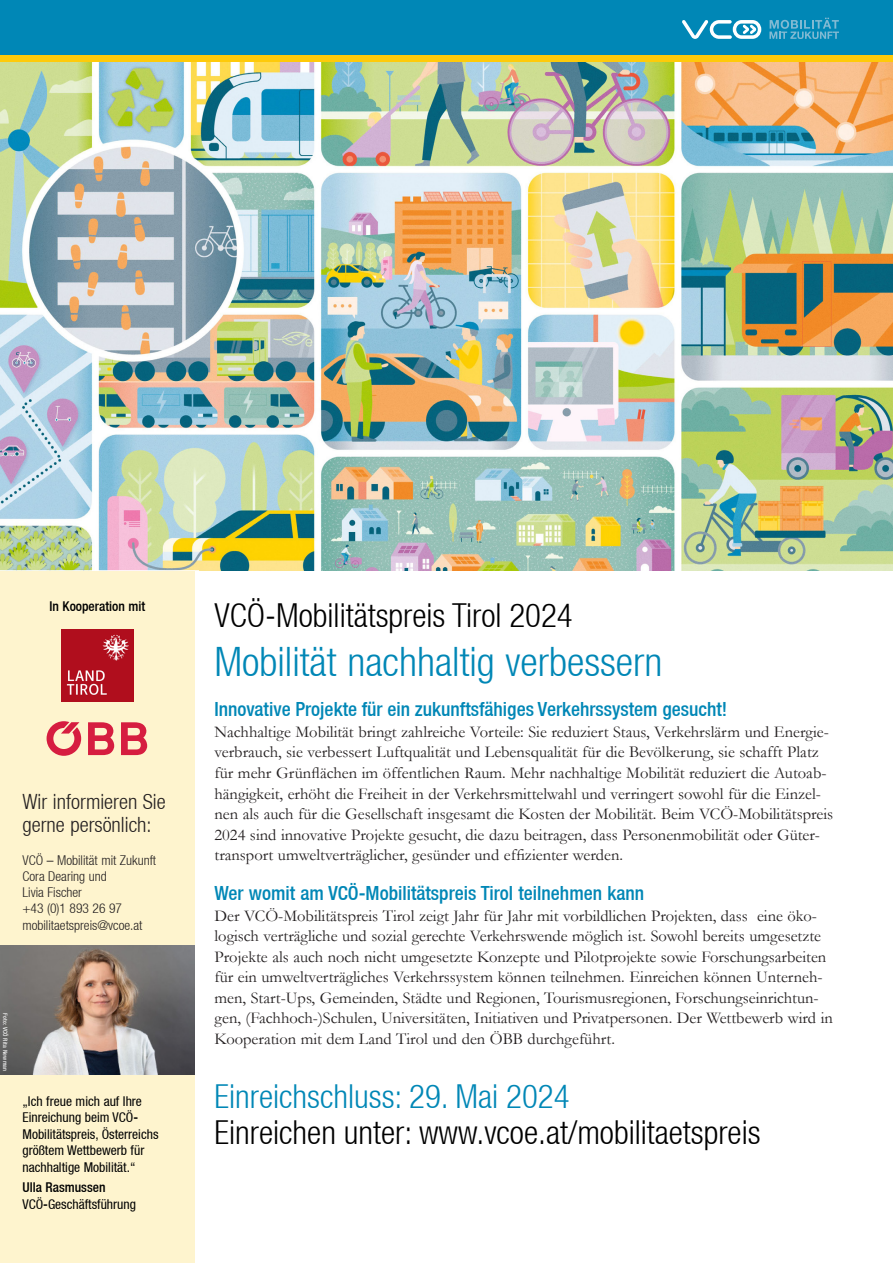
<style>
.page{position:relative;width:893px;height:1263px;background:#fff}
.page>*{position:absolute;margin:0;border:0;box-sizing:border-box;transform-origin:0 0}
.MP18_Head{font:300 condensed 40.5px "Helvetica Neue LT";color:#0087b6}
.Mobilitätspreis_JAHR{font:300 condensed 33px "Helvetica Neue LT";color:#000}
.Einreichschluss{font:300 condensed 33px "Helvetica Neue LT";color:#0087b6}
.Wir_informieren_Sie_Header{font:300 condensed 21px/22.5px "Helvetica Neue LT";color:#231f20}
.Fließtext_Zwischenüberschrift{font:500 condensed 19.5px "Helvetica Neue LT";color:#0087b6}
.Normaler_Fließtext_Absätze{font:500 condensed 19.5px "Helvetica Neue LT";color:#0087b6}
.Normaler_Fließtext_Absätze-2{font:16.5px/20.5px "Garamond";color:#231f20}
.Zitat_Willi{font:condensed 13.5px/16.5px "Helvetica Neue LT";color:#000}
.Wir_informieren_Sie{font:300 condensed 13.5px/16.2px "Helvetica Neue LT";color:#231f20}
.Zitat_Willi-2{font:500 condensed 13.5px "Helvetica Neue LT";color:#000}
.Foto_Credits_hell{font:500 condensed 6px "Helvetica Neue LT";letter-spacing:.03em;color:#f1f1f1}
.s1{font-weight:500}
</style>
<div class="page">
<div style="left:0;top:0;width:893px;height:62px;background:#feca0a"></div>
<div style="left:0;top:945px;width:195px;height:318px;background:#fef4ce"></div>
<div style="left:0;top:0;width:893px;height:54px;background:#0087b6"></div>
<img style="left:0;top:63px;width:893px;height:507px">
<div style="left:0;top:570px;width:199px;height:376px;background:#fef4ce"></div>
<svg style="left:682px;top:20px;width:79px;height:19px"></svg>
<svg style="left:769px;top:18px;width:70px;height:21px"></svg>
<img style="left:0;top:945px;width:195px;height:129px">
<svg style="left:121px;top:722px;width:26px;height:33px"></svg>
<svg style="left:88px;top:722px;width:26px;height:33px"></svg>
<svg style="left:47px;top:721px;width:34px;height:35px"></svg>
<img style="left:62px;top:630px;width:71px;height:71px">
<p class="Zitat_Willi-2" style="left:50px;top:598px;width:97px">In Kooperation mit</p>
<p class="Wir_informieren_Sie_Header" style="left:22px;top:791px;width:145px">Wir informieren Sie gerne persönlich:</p>
<p class="Wir_informieren_Sie" style="left:22px;top:852px;width:135px">VCÖ – Mobilität mit Zukunft</p>
<p class="Wir_informieren_Sie" style="left:22px;top:868px;width:86px">Cora Dearing und<br>Livia Fischer</p>
<p class="Wir_informieren_Sie" style="left:22px;top:900px;width:101px">+43 (0)1 893 26 97</p>
<p class="Wir_informieren_Sie" style="left:22px;top:916px;width:122px">mobilitaetspreis@vcoe.at</p>
<p class="Foto_Credits_hell" style="left:9px;top:1013px;width:60px;rotate:90deg">Foto: VCÖ Rita Newman</p>
<p class="Zitat_Willi" style="left:22px;top:1092px;width:138px">„Ich freue mich auf Ihre<br>Einreichung beim VCÖ<span class="s1">-<br></span>Mobilitätspreis, Österreichs größtem Wettbewerb für nachhaltige Mobilität.“</p>
<p class="Zitat_Willi" style="left:22px;top:1179px;width:115px"><span class="s1">Ulla Rasmussen<br></span>VCÖ<span class="s1">-</span>Geschäftsführung</p>
<p class="Mobilitätspreis_JAHR" style="left:214px;top:597px;width:360px">VCÖ-Mobilitätspreis Tirol 2024</p>
<p class="MP18_Head" style="left:214px;top:638px;width:449px">Mobilität nachhaltig verbessern</p>
<p class="Fließtext_Zwischenüberschrift" style="left:214px;top:698px;width:514px">Innovative Projekte für ein zukunftsfähiges Verkehrssystem gesucht!</p>
<p class="Normaler_Fließtext_Absätze-2" style="left:214px;top:721px;width:620px">Nachhaltige Mobilität bringt zahlreiche Vorteile: Sie reduziert Staus, Verkehrslärm und Energie&shy;verbrauch, sie verbessert Luftqualität und Lebensqualität für die Bevölkerung, sie schafft Platz für mehr Grünflächen im öffentlichen Raum. Mehr nachhaltige Mobilität reduziert die Autoab&shy;hängigkeit, erhöht die Freiheit in der Verkehrsmittelwahl und verringert sowohl für die Einzel&shy;nen als auch für die Gesellschaft insgesamt die Kosten der Mobilität. Beim VCÖ-Mobilitätspreis 2024 sind innovative Projekte gesucht, die dazu beitragen, dass Personenmobilität oder Güter&shy;transport umweltverträglicher, gesünder und effizienter werden.</p>
<p class="Normaler_Fließtext_Absätze" style="left:214px;top:881px;width:431px">Wer womit am VCÖ-Mobilitätspreis Tirol teilnehmen kann</p>
<p class="Normaler_Fließtext_Absätze-2" style="left:214px;top:905px;width:620px">Der VCÖ-Mobilitätspreis Tirol zeigt Jahr für Jahr mit vorbildlichen Projekten, dass eine öko&shy;logisch verträgliche und sozial gerechte Verkehrswende möglich ist. Sowohl bereits umgesetzte Projekte als auch noch nicht umgesetzte Konzepte und Pilotprojekte sowie Forschungsarbeiten für ein umweltverträgliches Verkehrssystem können teilnehmen. Einreichen können Unterneh&shy;men, Start-Ups, Gemeinden, Städte und Regionen, Tourismusregionen, Forschungseinrichtun&shy;gen, (Fachhoch-)Schulen, Universitäten, Initiativen und Privatpersonen. Der Wettbewerb wird in Kooperation mit dem Land Tirol und den ÖBB durchgeführt.</p>
<p class="Einreichschluss" style="left:214px;top:1077px;width:357px">Einreichschluss: 29. Mai 2024</p>
<p class="Mobilitätspreis_JAHR" style="left:214px;top:1113px;width:548px">Einreichen unter: www.vcoe.at/mobilitaetspreis</p>
</div>
